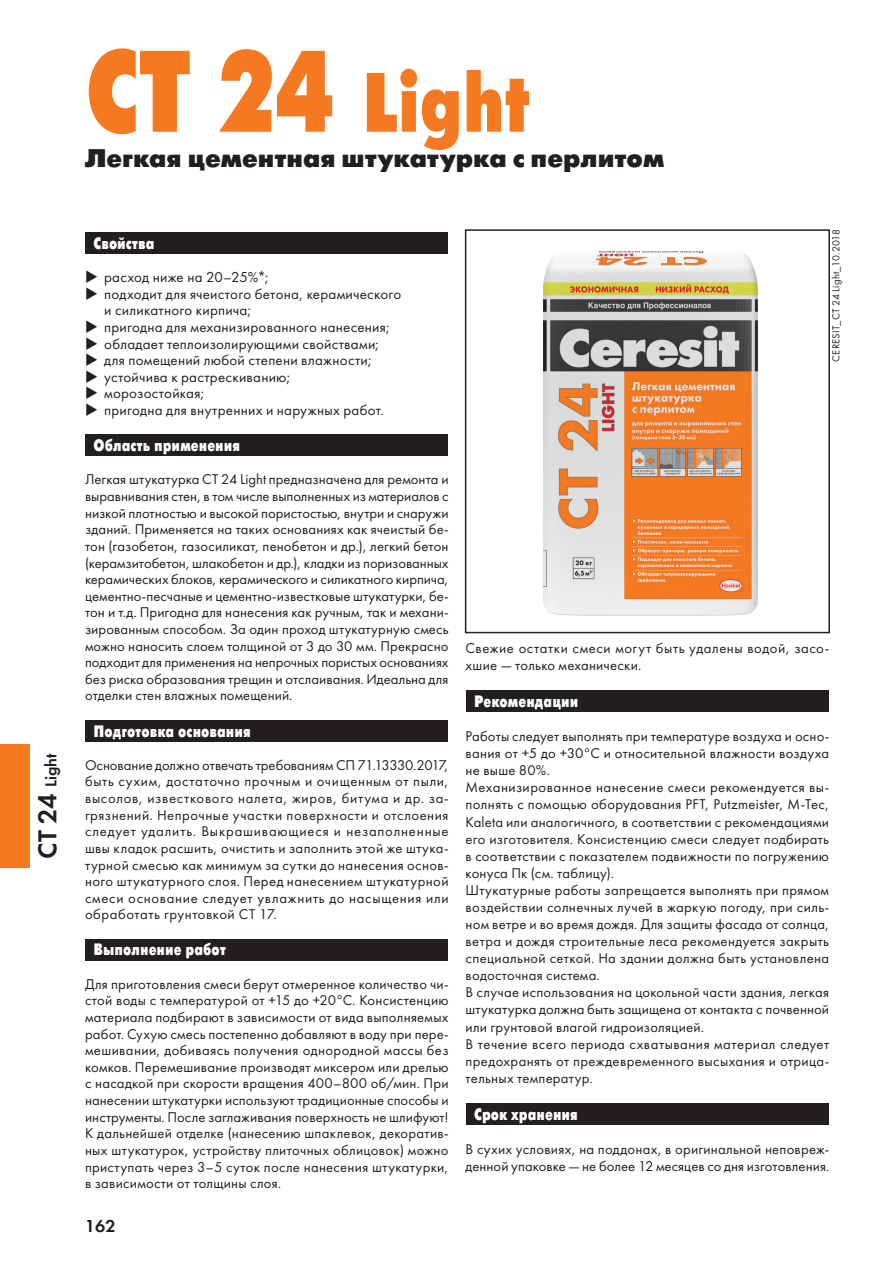
<style>
.page{position:relative;width:893px;height:1263px;background:#fff}
.page>*{position:absolute;margin:0;border:0;box-sizing:border-box;transform-origin:0 0}
.t1{font:84px "Futura Futuris Cond Extra Bold C";letter-spacing:-.015em;color:#f47921}
.t2{font:25.5px "Futura Futuris Black C";color:#231f20}
.t3{font:18px "Futura Demi C";color:#231f20}
.t4{font:16.5px "Futura Futuris Cond Extra Bold C";color:#fff}
.t5{font:16.5px "Futura Demi C";letter-spacing:.005em;color:#231f20}
.t6{font:15px/16.6px "Futura Book C";letter-spacing:.015em;color:#231f20}
.t7{font:14.7px/16.6px "Futura Book C";letter-spacing:.02em;color:#231f20;text-align:justify}
.t8{font:10.5px "Futura Book C";letter-spacing:.02em;color:#231f20}
.s1{font-size:27px}
.s2{font-size:115.5px}
</style>
<div class="page">
<div style="left:85px;top:232px;width:363px;height:22px;background:#231f20"></div>
<div style="left:85px;top:434px;width:363px;height:22px;background:#231f20"></div>
<div style="left:85px;top:720px;width:363px;height:22px;background:#231f20"></div>
<div style="left:85px;top:938px;width:363px;height:22px;background:#231f20"></div>
<div style="left:466px;top:690px;width:362px;height:22px;background:#231f20"></div>
<div style="left:466px;top:1103px;width:362px;height:22px;background:#231f20"></div>
<div style="left:0;top:744px;width:30px;height:124px;background:#f47921"></div>
<img style="left:542px;top:250px;width:216px;height:366px">
<div style="left:465px;top:229px;width:365px;height:404px;border:2px solid #231f20"></div>
<p class="t5" style="left:41px;top:859px;width:107px;rotate:-90deg"><span class="s1">CT 24</span> Light</p>
<h1 class="t1" style="left:85px;top:57px;width:446px"><span class="s2">CT 24</span> Light</h1>
<h2 class="t2" style="left:85px;top:145px;width:581px">Легкая цементная штукатурка с перлитом</h2>
<p class="t4" style="left:94px;top:234px;width:62px">Свойства</p>
<p class="t6" style="left:104px;top:269px;width:299px">расход ниже на 20–25%*;<br>подходит для ячеистого бетона, керамического и силикатного кирпича;<br>пригодна для механизированного нанесения; обладает теплоизолирующими свойствами; для помещений любой степени влажности; устойчива к растрескиванию;<br>морозостойкая;<br>пригодна для внутренних и наружных работ.</p>
<p class="t4" style="left:94px;top:436px;width:148px">Область применения</p>
<p class="t7" style="left:85px;top:471px;width:365px">Легкая штукатурка CT 24 Light предназначена для ремонта и выравнивания стен, в том числе выполненных из материалов с низкой плотностью и высокой пористостью, внутри и снаружи зданий. Применяется на таких основаниях как ячеистый бе&shy;тон (газобетон, газосиликат, пенобетон и др.), легкий бетон (керамзитобетон, шлакобетон и др.), кладки из поризованных керамических блоков, керамического и силикатного кирпича, цементно-песчаные и цементно-известковые штукатурки, бе&shy;тон и т.д. Пригодна для нанесения как ручным, так и механи&shy;зированным способом. За один проход штукатурную смесь можно наносить слоем толщиной от 3 до 30 мм. Прекрасно подходит для применения на непрочных пористых основаниях без риска образования трещин и отслаивания. Идеальна для отделки стен влажных помещений.</p>
<p class="t4" style="left:94px;top:722px;width:159px">Подготовка основания</p>
<p class="t7" style="left:85px;top:757px;width:365px">Основание должно отвечать требованиям СП 71.13330.2017, быть сухим, достаточно прочным и очищенным от пыли, высолов, известкового налета, жиров, битума и др. за&shy;грязнений. Непрочные участки поверхности и отслоения следует удалить. Выкрашивающиеся и незаполненные швы кладок расшить, очистить и заполнить этой же штука&shy;турной смесью как минимум за сутки до нанесения основ&shy;ного штукатурного слоя. Перед нанесением штукатурной смеси основание следует увлажнить до насыщения или обработать грунтовкой CT 17.</p>
<p class="t4" style="left:94px;top:941px;width:134px">Выполнение работ</p>
<p class="t7" style="left:85px;top:976px;width:365px">Для приготовления смеси берут отмеренное количество чи&shy;стой воды с температурой от +15 до +20°С. Консистенцию материала подбирают в зависимости от вида выполняемых работ. Сухую смесь постепенно добавляют в воду при пере&shy;мешивании, добиваясь получения однородной массы без комков. Перемешивание производят миксером или дрелью с насадкой при скорости вращения 400–800 об/мин. При нанесении штукатурки используют традиционные способы и инструменты. После заглаживания поверхность не шлифуют!<br>К дальнейшей отделке (нанесению шпаклевок, декоратив&shy;ных штукатурок, устройству плиточных облицовок) можно приступать через 3–5 суток после нанесения штукатурки, в зависимости от толщины слоя.</p>
<p class="t3" style="left:85px;top:1215px;width:32px">162</p>
<p class="t8" style="left:830px;top:362px;width:134px;rotate:-90deg">CERESIT_CT 24 Light_10.2018</p>
<p class="t7" style="left:466px;top:640px;width:365px;line-height:17.1px">Свежие остатки смеси могут быть удалены водой, засо&shy;хшие — только механически.</p>
<p class="t4" style="left:474px;top:692px;width:106px">Рекомендации</p>
<p class="t7" style="left:466px;top:728px;width:365px;line-height:17.1px;text-align:left">Работы следует выполнять при температуре воздуха и осно&shy;вания от +5 до +30°C и относительной влажности воздуха не выше 80%.<br>Механизированное нанесение смеси рекомендуется вы&shy;полнять с помощью оборудования PFT, Putzmeister, M-Tec, Kaleta или аналогичного, в соответствии с рекомендациями его изготовителя. Консистенцию смеси следует подбирать в соответствии с показателем подвижности по погружению конуса Пк (см. таблицу).<br>Штукатурные работы запрещается выполнять при прямом воздействии солнечных лучей в жаркую погоду, при силь&shy;ном ветре и во время дождя. Для защиты фасада от солнца, ветра и дождя строительные леса рекомендуется закрыть специальной сеткой. На здании должна быть установлена водосточная система.<br>В случае использования на цокольной части здания, легкая штукатурка должна быть защищена от контакта с почвенной или грунтовой влагой гидроизоляцией.<br>В течение всего периода схватывания материал следует предохранять от преждевременного высыхания и отрица&shy;тельных температур.</p>
<p class="t4" style="left:474px;top:1105px;width:105px">Срок хранения</p>
<p class="t7" style="left:466px;top:1141px;width:365px;line-height:17.1px">В сухих условиях, на поддонах, в оригинальной неповреж&shy;денной упаковке — не более 12 месяцев со дня изготовления.</p>
</div>
